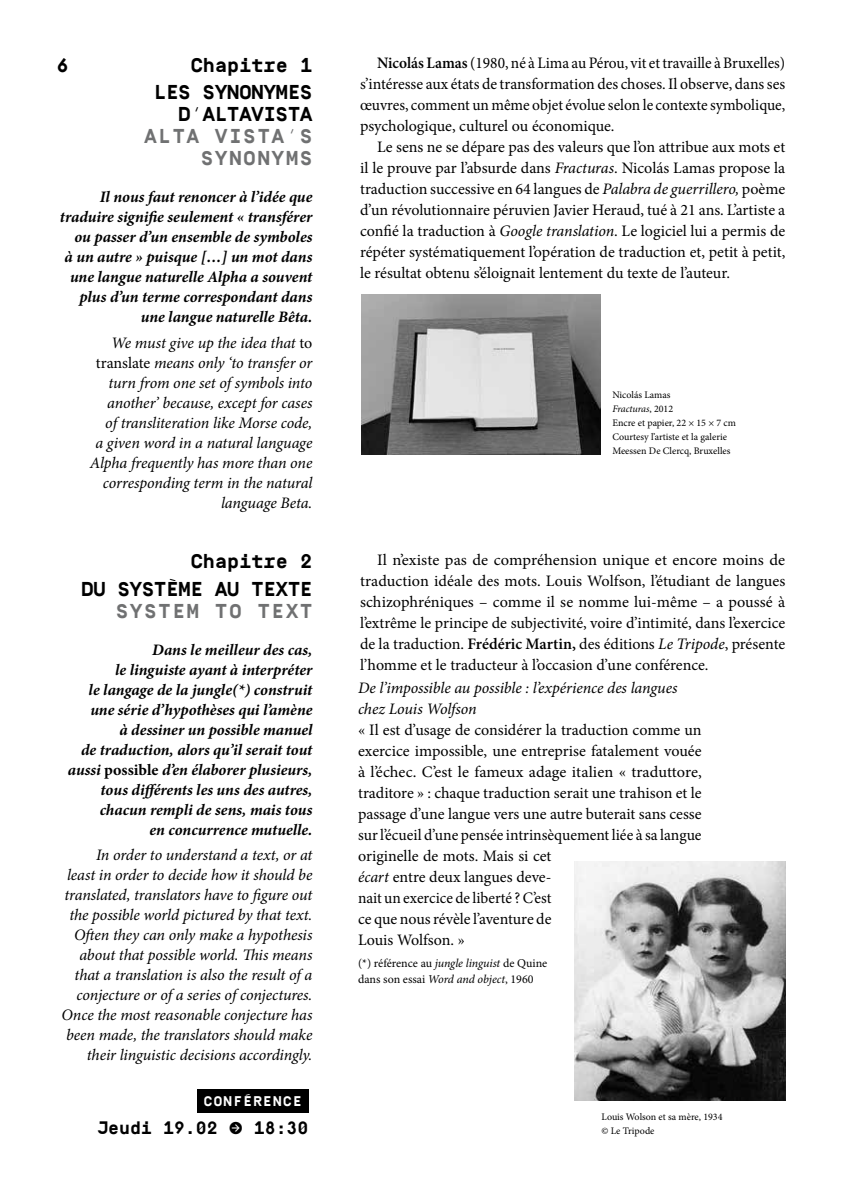
<style>
.page{position:relative;width:842px;height:1191px;background:#fff}
.page>*{position:absolute;margin:0;border:0;box-sizing:border-box;transform-origin:0 0}
.t1{font:700 20px/27.6px "Simplon BP Mono";color:#000;text-align:right}
.t2{font:700 20px/22px "Simplon BP Mono";letter-spacing:.1em;color:#707172}
.t3{font:700 18px "Simplon BP Mono";color:#000}
.t4{font:16px/21px "Minion Pro";color:#000;text-align:justify}
.t5{font:italic 16px/20px "Minion Pro";letter-spacing:-.01em;color:#000;text-align:right}
.t6{font:italic 700 16px/20px "Minion Pro";letter-spacing:-.005em;color:#000;text-align:right}
.t7{font:16px/21px "Minion Pro";color:#000;text-align:justify;scale:.96 1}
.t8{font:700 14px "Simplon BP Mono";letter-spacing:.1em;color:#fff}
.t9{font:12px/16px "Minion Pro";color:#000}
.t10{font:10px/14px "Minion Pro";color:#000}
.s1{font-style:normal}
.s2{font-family:"Klavika Arrows";font-weight:400}
.s3{font-weight:600}
.s4{font-style:italic}
</style>
<div class="page">
<img style="left:361px;top:295px;width:239px;height:159px">
<img style="left:574px;top:861px;width:211px;height:239px">
<div style="left:197px;top:1089px;width:112px;height:24px;background:#000"></div>
<p class="t1" style="left:57px;top:50px;width:14px">6</p>
<p class="t1" style="left:154px;top:50px;width:160px">CHAPITRE 1<br>LES SYNONYMES</p>
<p class="t1" style="left:179px;top:100px;width:50px">D’ALTAVISTA</p>
<p class="t2" style="left:144px;top:124px;width:28px">ALTA</p>
<p class="t2" style="left:215px;top:124px;width:29px">VISTA</p>
<p class="t2" style="left:201px;top:124px;width:110px;text-indent:85px">’S<br>SYNONYMS</p>
<p class="t6" style="left:60px;top:187px;width:254px">Il nous faut renoncer à l’idée que traduire signifie seulement « transférer ou passer d’un ensemble de symboles<br>à un autre » puisque […] un mot dans une langue naturelle Alpha a souvent plus d’un terme correspondant dans une langue naturelle Bêta.</p>
<p class="t5" style="left:90px;top:333px;width:224px">We must give up the idea that <span class="s1">to translate</span> means only ‘to transfer or turn from one set of symbols into another’ because, except for cases<br>of transliteration like Morse code,<br>a given word in a natural language<br>Alpha frequently has more than one corresponding term in the natural language Beta.</p>
<p class="t1" style="left:81px;top:546px;width:233px">CHAPITRE 2<br>DU SYST ÈME AU TEXTE</p>
<p class="t2" style="left:116px;top:599px;width:196px">SYST EM TO TEXT</p>
<p class="t6" style="left:68px;top:639px;width:246px">Dans le meilleur des cas,<br>le linguiste ayant à interpréter<br>le langage de la jungle(*) construit une série d’hypothèses qui l’amène<br>à dessiner un possible manuel<br>de traduction, alors qu’il serait tout aussi <span class="s1">possible</span> d’en élaborer plusieurs, tous différents les uns des autres, chacun rempli de sens, mais tous<br>en concurrence mutuelle.</p>
<p class="t5" style="left:62px;top:845px;width:252px">In order to understand a text, or at<br>least in order to decide how it should be translated, translators have to figure out the possible world pictured by that text.<br>Often they can only make a hypothesis about that possible world. This means that a translation is also the result of a conjecture or of a series of conjectures.<br>Once the most reasonable conjecture has been made, the translators should make their linguistic decisions accordingly.</p>
<p class="t8" style="left:204px;top:1092px;width:99px">CONFÉRENCE</p>
<p class="t3" style="left:97px;top:1116px;width:213px">JEUDI 19.02 <span class="s2">R</span> 18:30</p>
<p class="t7" style="left:360px;top:53px;width:444px;text-indent:17px"><span class="s3">Nicolás Lamas</span> (1980, né à Lima au Pérou, vit et travaille à Bruxelles) s’intéresse aux états de transformation des choses. Il observe, dans ses œuvres, comment un même objet évolue selon le contexte symbolique, psychologique, culturel ou économique.</p>
<p class="t4" style="left:360px;top:137px;width:427px;text-indent:17px">Le sens ne se dépare pas des valeurs que l’on attribue aux mots et il le prouve par l’absurde dans <span class="s4">Fracturas</span>. Nicolás Lamas propose la traduction successive en 64 langues de <span class="s4">Palabra de guerrillero,</span> poème d’un révolutionnaire péruvien Javier Heraud, tué à 21 ans. L’artiste a confié la traduction à <span class="s4">Google translation</span>. Le logiciel lui a permis de répéter systématiquement l’opération de traduction et, petit à petit, le résultat obtenu s’éloignait lentement du texte de l’auteur.</p>
<p class="t10" style="left:612px;top:388px;width:125px">Nicolás Lamas<br><span class="s4">Fracturas</span>, 2012<br>Encre et papier, 22 × 15 × 7 cm<br>Courtesy l’artiste et la galerie<br>Meessen De Clercq, Bruxelles</p>
<p class="t4" style="left:360px;top:549px;width:427px;text-indent:17px">Il n’existe pas de compréhension unique et encore moins de traduction idéale des mots. Louis Wolfson, l’étudiant de langues schizophréniques – comme il se nomme lui-même – a poussé à l’extrême le principe de subjectivité, voire d’intimité, dans l’exercice de la traduction. <span class="s3">Frédéric Martin,</span> des éditions <span class="s4">Le Tripode</span>, présente l’homme et le traducteur à l’occasion d’une conférence.</p>
<p class="t5" style="left:358px;top:677px;width:321px;line-height:21px;text-align:left">De l’impossible au possible : l’expérience des langues chez Louis Wolfson</p>
<p class="t4" style="left:358px;top:719px;width:345px;text-align:left">« Il est d’usage de considérer la traduction comme un exercice impossible, une entreprise fatalement vouée à l’échec. C’est le fameux adage italien « traduttore, traditore » : chaque traduction serait une trahison et le passage d’une langue vers une autre buterait sans cesse sur l’écueil d’une pensée intrinsèquement liée à sa langue originelle de mots. Mais si cet<br><span class="s4">écart</span> entre deux langues deve-<br>nait un exercice de liberté ? C’est<br>ce que nous révèle l’aventure de<br>Louis Wolfson. »</p>
<p class="t9" style="left:358px;top:954px;width:191px">(*) référence au <span class="s4">jungle linguist</span> de Quine dans son essai <span class="s4">Word and object</span>, 1960</p>
<p class="t10" style="left:601px;top:1110px;width:122px">Louis Wolson et sa mère, 1934 © Le Tripode</p>
</div>
